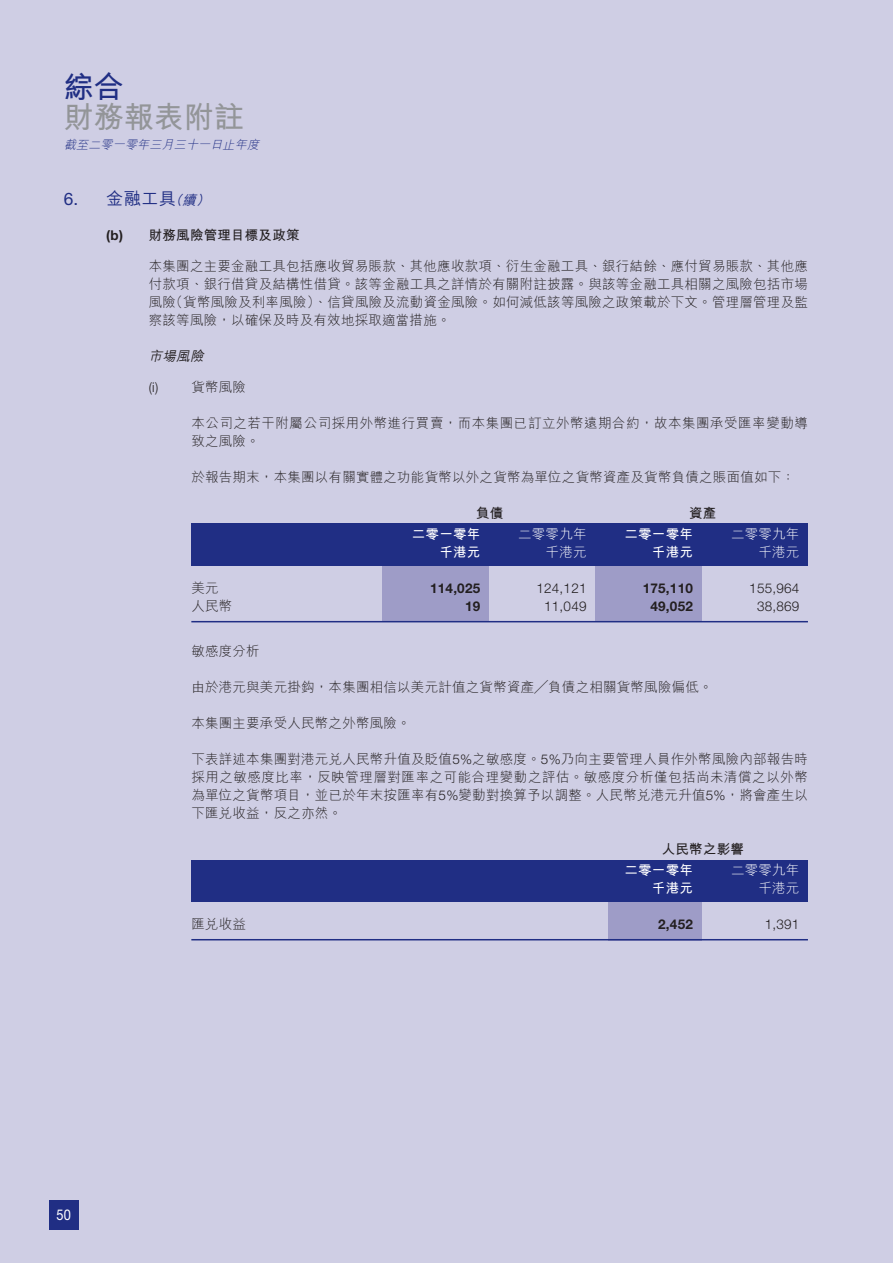
<style>
.page{position:relative;width:893px;height:1263px;background:#cfcee4}
.page>*{position:absolute;margin:0;border:0;box-sizing:border-box;transform-origin:0 0}
.t1{font:700 30px/30px "M Hei HK";color:#939598}
.t2{font:500 17.25px "M Hei HK";color:#202e84}
.t3{font:14.85px "Helvetica Neue LT Std";color:#fff;scale:.86 1}
.t4{font:300 13.5px/18px "M Hei HK";letter-spacing:.015em;color:#231f20;text-align:justify}
.t5{font:300 13.5px/18px "M Hei HK";letter-spacing:.04em;color:#231f20}
.t6{font:300 13.5px "Helvetica Neue LT Std";letter-spacing:.015em;color:#231f20}
.t7{font:700 13.5px/21px "M Hei HK";letter-spacing:.015em;color:#231f20}
.t8{font:700 13.5px "Helvetica Neue LT Std";letter-spacing:.015em;color:#231f20}
.t9{font:300 13.5px "M Hei HK";letter-spacing:.015em;color:#fff}
.t10{font:700 13.5px "M Hei HK";letter-spacing:.015em;color:#fff}
.t11{font:italic 500 13.5px "M Hei HK";color:#231f20}
.t12{font:italic 300 12px "M Hei HK";color:#202e84}
.s1{color:#202e84}
.s2{font-family:"Helvetica Neue LT Std";font-weight:400}
.s3{font-style:italic;font-size:13.5px}
.s4{font-family:"Helvetica Neue LT Std"}
.s5{color:#fff}
</style>
<div class="page">
<div style="left:50px;top:1200px;width:29px;height:29px;background:#202e84"></div>
<div style="left:382px;top:531px;width:107px;height:90px;background:#9e9cc7"></div>
<div style="left:595px;top:531px;width:107px;height:91px;background:#9e9cc7"></div>
<div style="left:191px;top:523px;width:617px;height:42px;background:#202e84"></div>
<hr style="left:191px;top:621px;width:617px;height:1px;background:#202e84">
<div style="left:608px;top:867px;width:94px;height:73px;background:#9e9cc7"></div>
<div style="left:191px;top:860px;width:617px;height:41px;background:#202e84"></div>
<hr style="left:191px;top:939px;width:617px;height:1px;background:#202e84">
<p class="t1" style="left:64px;top:69px;width:182px"><span class="s1">綜合<br></span>財務報表附註</p>
<p class="t12" style="left:64px;top:136px;width:200px">截至二零一零年三月三十一日止年度</p>
<p class="t2" style="left:64px;top:186px;width:151px"><span class="s2">6.</span> 金融工具<span class="s3">（續）</span></p>
<p class="t7" style="left:106px;top:224px;width:195px"><span class="s4">(b)</span> 財務風險管理目標及政策</p>
<p class="t4" style="left:149px;top:256px;width:661px">本集團之主要金融工具包括應收貿易賬款、其他應收款項、衍生金融工具、銀行結餘、應付貿易賬款、其他應付款項、銀行借貸及結構性借貸。該等金融工具之詳情於有關附註披露。與該等金融工具相關之風險包括市場風險（貨幣風險及利率風險）、信貸風險及流動資金風險。如何減低該等風險之政策載於下文。管理層管理及監察該等風險，以確保及時及有效地採取適當措施。</p>
<p class="t11" style="left:149px;top:346px;width:60px">市場風險</p>
<p class="t6" style="left:149px;top:379px;width:11px">(i)</p>
<p class="t4" style="left:191px;top:377px;width:56px">貨幣風險</p>
<p class="t5" style="left:191px;top:413px;width:618px">本公司之若干附屬公司採用外幣進行買賣，而本集團已訂立外幣遠期合約，故本集團承受匯率變動導致之風險。</p>
<p class="t4" style="left:191px;top:467px;width:605px">於報告期末，本集團以有關實體之功能貨幣以外之貨幣為單位之貨幣資產及貨幣負債之賬面值如下：</p>
<p class="t7" style="left:476px;top:501px;width:29px">負債</p>
<p class="t7" style="left:689px;top:501px;width:29px">資產</p>
<p class="t10" style="left:412px;top:524px;width:70px">二零一零年</p>
<p class="t9" style="left:518px;top:524px;width:70px">二零零九年</p>
<p class="t10" style="left:624px;top:524px;width:70px">二零一零年</p>
<p class="t9" style="left:731px;top:524px;width:70px">二零零九年</p>
<p class="t10" style="left:439px;top:542px;width:42px">千港元</p>
<p class="t9" style="left:546px;top:542px;width:42px">千港元</p>
<p class="t10" style="left:652px;top:542px;width:42px">千港元</p>
<p class="t9" style="left:758px;top:542px;width:42px">千港元</p>
<p class="t4" style="left:191px;top:578px;width:29px">美元</p>
<p class="t8" style="left:430px;top:580px;width:52px">114,025</p>
<p class="t6" style="left:536px;top:580px;width:52px">124,121</p>
<p class="t8" style="left:643px;top:580px;width:52px">175,110</p>
<p class="t6" style="left:749px;top:580px;width:52px">155,964</p>
<p class="t4" style="left:191px;top:596px;width:42px">人民幣</p>
<p class="t8" style="left:465px;top:598px;width:17px">19</p>
<p class="t6" style="left:544px;top:598px;width:44px">11,049</p>
<p class="t8" style="left:650px;top:598px;width:44px">49,052</p>
<p class="t6" style="left:757px;top:598px;width:44px">38,869</p>
<p class="t4" style="left:191px;top:641px;width:70px">敏感度分析</p>
<p class="t4" style="left:191px;top:677px;width:523px">由於港元與美元掛鈎，本集團相信以美元計值之貨幣資產╱負債之相關貨幣風險偏低。</p>
<p class="t4" style="left:191px;top:713px;width:221px">本集團主要承受人民幣之外幣風險。</p>
<p class="t4" style="left:191px;top:749px;width:618px">下表詳述本集團對港元兌人民幣升值及貶值<span class="s4">5%</span>之敏感度。<span class="s4">5%</span>乃向主要管理人員作外幣風險內部報告時採用之敏感度比率，反映管理層對匯率之可能合理變動之評估。敏感度分析僅包括尚未清償之以外幣為單位之貨幣項目，並已於年末按匯率有<span class="s4">5%</span>變動對換算予以調整。人民幣兌港元升值<span class="s4">5%</span>，將會產生以下匯兌收益，反之亦然。</p>
<p class="t7" style="left:624px;top:837px;width:121px;text-indent:37px">人民幣之影響<span class="s5">二零一零年</span></p>
<p class="t9" style="left:731px;top:860px;width:70px">二零零九年</p>
<p class="t10" style="left:652px;top:878px;width:42px">千港元</p>
<p class="t9" style="left:758px;top:878px;width:42px">千港元</p>
<p class="t3" style="left:57px;top:1206px;width:18px">50</p>
<p class="t4" style="left:191px;top:914px;width:56px">匯兌收益</p>
<p class="t8" style="left:658px;top:916px;width:36px">2,452</p>
<p class="t6" style="left:765px;top:916px;width:36px">1,391</p>
</div>
